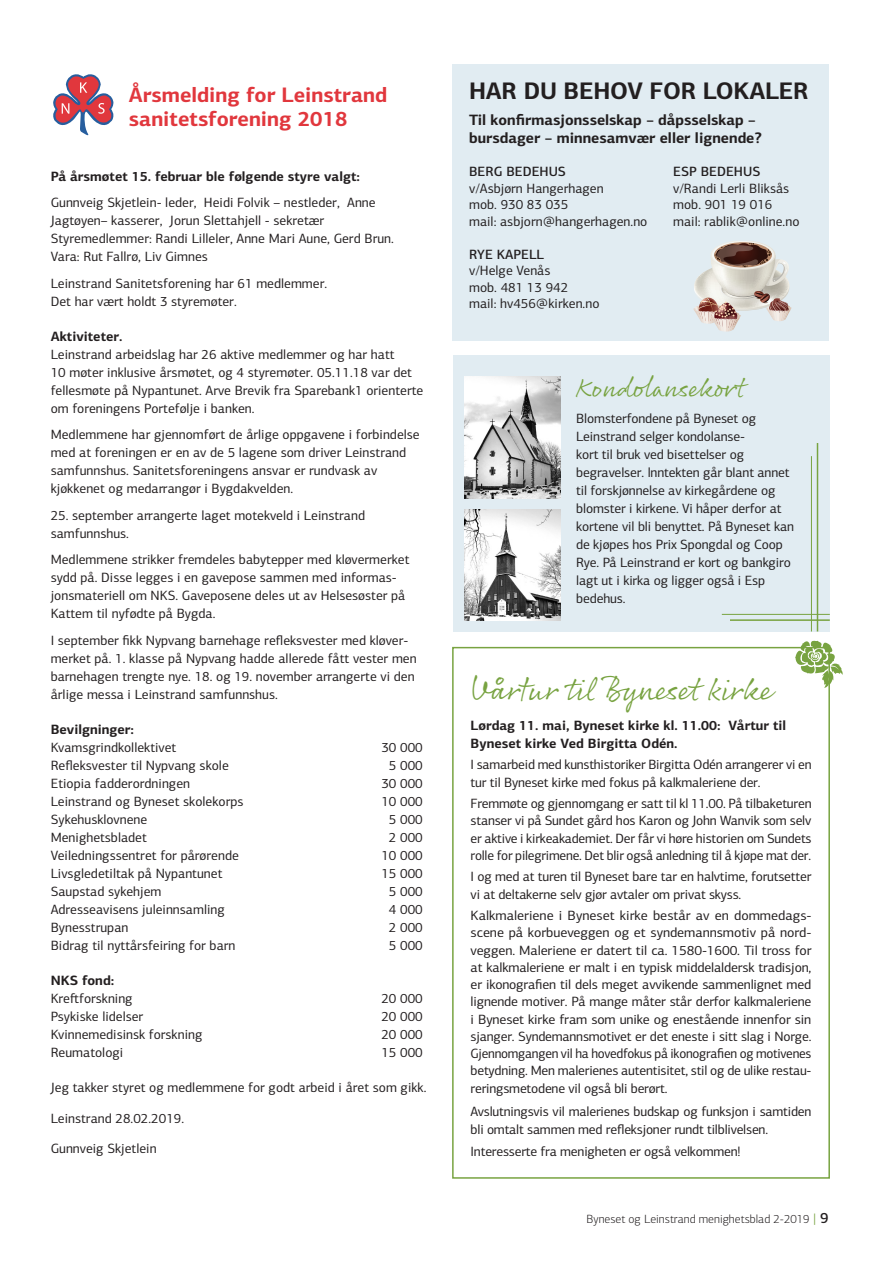
<style>
.page{position:relative;width:893px;height:1263px;background:#fff}
.page>*{position:absolute;margin:0;border:0;box-sizing:border-box;transform-origin:0 0}
.t1{font:31.5px "Rollerscript Smooth";letter-spacing:.01em;color:#78a341}
.t2{font:27px "Rollerscript Smooth";color:#78a341}
.t3{font:700 24px "PF Centro Sans Pro";letter-spacing:-.01em;color:#231f20}
.t4{font:700 21px/24px "PF Centro Sans Pro";color:#e1373d}
.t5{font:700 15px/18px "PF Centro Sans Pro";color:#231f20}
.t6{font:13.5px/18px "PF Centro Sans Pro";color:#231f20}
.t7{font:700 13.5px/18px "PF Centro Sans Pro";color:#231f20}
.t8{font:500 13.5px "PF Centro Sans Pro";color:#231f20}
.t9{font:300 12px "PF Centro Sans Pro";color:#231f20}
.s1{font-weight:400;font-size:13.5px;color:#78a341}
.s2{font-weight:500;font-size:15px}
</style>
<div class="page">
<div style="left:453px;top:355px;width:376px;height:276px;background:#e1ecf2"></div>
<img style="left:465px;top:376px;width:95px;height:123px">
<img style="left:465px;top:509px;width:95px;height:112px">
<svg style="left:53px;top:74px;width:61px;height:61px"></svg>
<div style="left:452px;top:64px;width:376px;height:276px;background:#e1ecf2"></div>
<svg style="left:693px;top:241px;width:99px;height:91px;background:#c7beba"></svg>
<hr style="left:722px;top:614px;width:108px;height:1px;background:#78a341">
<hr style="left:817px;top:443px;width:1px;height:188px;background:#78a341">
<hr style="left:811px;top:456px;width:1px;height:175px;background:#78a341">
<hr style="left:730px;top:619px;width:100px;height:2px;background:#78a341">
<svg style="left:452px;top:646px;width:378px;height:533px"></svg>
<svg style="left:795px;top:640px;width:48px;height:48px"></svg>
<h3 class="t4" style="left:129px;top:83px;width:260px">Årsmelding for Leinstrand sanitetsforening 2018</h3>
<p class="t7" style="left:51px;top:167px;width:311px">På årsmøtet 15. februar ble følgende styre valgt:</p>
<p class="t6" style="left:51px;top:194px;width:345px">Gunnveig Skjetlein- leder, Heidi Folvik – nestleder, Anne Jagtøyen– kasserer, Jorun Slettahjell - sekretær Styremedlemmer: Randi Lilleler, Anne Mari Aune, Gerd Brun.<br>Vara: Rut Fallrø, Liv Gimnes</p>
<p class="t6" style="left:51px;top:274px;width:278px">Leinstrand Sanitetsforening har 61 medlemmer.<br>Det har vært holdt 3 styremøter.</p>
<p class="t7" style="left:51px;top:327px;width:73px">Aktiviteter.</p>
<p class="t6" style="left:51px;top:345px;width:374px">Leinstrand arbeidslag har 26 aktive medlemmer og har hatt<br>10 møter inklusive årsmøtet, og 4 styremøter. 05.11.18 var det fellesmøte på Nypantunet. Arve Brevik fra Sparebank1 orienterte om foreningens Portefølje i banken.</p>
<p class="t6" style="left:51px;top:426px;width:370px">Medlemmene har gjennomført de årlige oppgavene i forbindelse med at foreningen er en av de 5 lagene som driver Leinstrand samfunnshus. Sanitetsforeningens ansvar er rundvask av kjøkkenet og medarrangør i Bygdakvelden.</p>
<p class="t6" style="left:51px;top:506px;width:316px">25. september arrangerte laget motekveld i Leinstrand samfunnshus.</p>
<p class="t6" style="left:51px;top:551px;width:360px">Medlemmene strikker fremdeles babytepper med kløvermerket sydd på. Disse legges i en gavepose sammen med informas&shy;jonsmateriell om NKS. Gaveposene deles ut av Helsesøster på Kattem til nyfødte på Bygda.</p>
<p class="t6" style="left:51px;top:631px;width:367px">I september fikk Nypvang barnehage refleksvester med kløver&shy;merket på. 1. klasse på Nypvang hadde allerede fått vester men barnehagen trengte nye. 18. og 19. november arrangerte vi den årlige messa i Leinstrand samfunnshus.</p>
<p class="t7" style="left:51px;top:720px;width:85px">Bevilgninger:</p>
<p class="t6" style="left:51px;top:738px;width:127px">Kvamsgrindkollektivet</p>
<p class="t6" style="left:381px;top:738px;width:43px">30 000</p>
<p class="t6" style="left:51px;top:756px;width:180px">Refleksvester til Nypvang skole</p>
<p class="t6" style="left:389px;top:756px;width:35px">5 000</p>
<p class="t6" style="left:51px;top:774px;width:141px">Etiopia fadderordningen</p>
<p class="t6" style="left:381px;top:774px;width:43px">30 000</p>
<p class="t6" style="left:51px;top:792px;width:194px">Leinstrand og Byneset skolekorps</p>
<p class="t6" style="left:381px;top:792px;width:43px">10 000</p>
<p class="t6" style="left:51px;top:810px;width:98px">Sykehusklovnene</p>
<p class="t6" style="left:389px;top:810px;width:35px">5 000</p>
<p class="t6" style="left:51px;top:828px;width:98px">Menighetsbladet</p>
<p class="t6" style="left:389px;top:828px;width:35px">2 000</p>
<p class="t6" style="left:51px;top:846px;width:190px">Veiledningssentret for pårørende</p>
<p class="t6" style="left:381px;top:846px;width:43px">10 000</p>
<p class="t6" style="left:51px;top:864px;width:173px">Livsgledetiltak på Nypantunet</p>
<p class="t6" style="left:381px;top:864px;width:43px">15 000</p>
<p class="t6" style="left:51px;top:882px;width:112px">Saupstad sykehjem</p>
<p class="t6" style="left:389px;top:882px;width:35px">5 000</p>
<p class="t6" style="left:51px;top:900px;width:176px">Adresseavisens juleinnsamling</p>
<p class="t6" style="left:389px;top:900px;width:35px">4 000</p>
<p class="t6" style="left:51px;top:918px;width:79px">Bynesstrupan</p>
<p class="t6" style="left:389px;top:918px;width:35px">2 000</p>
<p class="t6" style="left:51px;top:936px;width:186px">Bidrag til nyttårsfeiring for barn</p>
<p class="t6" style="left:389px;top:936px;width:35px">5 000</p>
<p class="t7" style="left:51px;top:971px;width:65px">NKS fond:</p>
<p class="t6" style="left:51px;top:989px;width:83px">Kreftforskning</p>
<p class="t6" style="left:381px;top:989px;width:43px">20 000</p>
<p class="t6" style="left:51px;top:1007px;width:94px">Psykiske lidelser</p>
<p class="t6" style="left:381px;top:1007px;width:43px">20 000</p>
<p class="t6" style="left:51px;top:1025px;width:153px">Kvinnemedisinsk forskning</p>
<p class="t6" style="left:381px;top:1025px;width:43px">20 000</p>
<p class="t6" style="left:51px;top:1043px;width:74px">Reumatologi</p>
<p class="t6" style="left:381px;top:1043px;width:43px">15 000</p>
<p class="t6" style="left:51px;top:1078px;width:377px">Jeg takker styret og medlemmene for godt arbeid i året som gikk.</p>
<p class="t6" style="left:51px;top:1109px;width:135px">Leinstrand 28.02.2019.</p>
<p class="t6" style="left:51px;top:1140px;width:107px">Gunnveig Skjetlein</p>
<h3 class="t3" style="left:469px;top:75px;width:341px">HAR DU BEHOV FOR LOKALER</h3>
<p class="t5" style="left:469px;top:111px;width:294px">Til konfirmasjonsselskap – dåpsselskap – bursdager – minnesamvær eller lignende?</p>
<p class="t8" style="left:469px;top:163px;width:98px">BERG BEDEHUS</p>
<p class="t8" style="left:673px;top:163px;width:89px">ESP BEDEHUS</p>
<p class="t6" style="left:469px;top:179px;width:136px">v/Asbjørn Hangerhagen</p>
<p class="t6" style="left:673px;top:179px;width:117px">v/Randi Lerli Bliksås</p>
<p class="t6" style="left:469px;top:196px;width:101px">mob. 930 83 035</p>
<p class="t6" style="left:673px;top:196px;width:101px">mob. 901 19 016</p>
<p class="t6" style="left:469px;top:212px;width:180px">mail: asbjorn@hangerhagen.no</p>
<p class="t6" style="left:673px;top:212px;width:128px">mail: rablik@online.no</p>
<p class="t8" style="left:469px;top:246px;width:76px">RYE KAPELL</p>
<p class="t6" style="left:469px;top:262px;width:132px;line-height:16.5px">v/Helge Venås<br>mob. 481 13 942<br>mail: hv456@kirken.no</p>
<h2 class="t2" style="left:576px;top:371px;width:169px">Kondolansekort</h2>
<p class="t6" style="left:576px;top:409px;width:219px">Blomsterfondene på Byneset og Leinstrand selger kondolanse--<br>kort til bruk ved bisettelser og begravelser. lnntekten går blant annet til forskjønnelse av kirkegårdene og blomster i kirkene. Vi håper derfor at kortene vil bli benyttet. På Byneset kan de kjøpes hos Prix Spongdal og Coop Rye. På Leinstrand er kort og bankgiro lagt ut i kirka og ligger også i Esp bedehus.</p>
<h1 class="t1" style="left:471px;top:670px;width:304px">Vårtur til Byneset kirke</h1>
<p class="t7" style="left:471px;top:716px;width:317px">Lørdag 11. mai, Byneset kirke kl. 11.00: Vårtur til<br>Byneset kirke Ved Birgitta Odén.</p>
<p class="t6" style="left:471px;top:756px;width:343px;line-height:17.2px">I samarbeid med kunsthistoriker Birgitta Odén arrangerer vi en tur til Byneset kirke med fokus på kalkmaleriene der.</p>
<p class="t6" style="left:471px;top:795px;width:342px;line-height:17.2px;text-align:justify">Fremmøte og gjennomgang er satt til kl 11.00. På tilbaketuren stanser vi på Sundet gård hos Karon og John Wanvik som selv er aktive i kirkeakademiet. Der får vi høre historien om Sundets rolle for pilegrimene. Det blir også anledning til å kjøpe mat der.</p>
<p class="t6" style="left:471px;top:868px;width:342px;line-height:17.2px">I og med at turen til Byneset bare tar en halvtime, forutsetter vi at deltakerne selv gjør avtaler om privat skyss.</p>
<p class="t6" style="left:471px;top:907px;width:342px;line-height:17.4px;text-align:justify">Kalkmaleriene i Byneset kirke består av en dommedags&shy;scene på korbueveggen og et syndemannsmotiv på nord&shy;veggen. Maleriene er datert til ca. 1580-1600. Til tross for at kalkmaleriene er malt i en typisk middelaldersk tradisjon, er ikonografien til dels meget avvikende sammenlignet med lignende motiver. På mange måter står derfor kalkmaleriene i Byneset kirke fram som unike og enestående innenfor sin sjanger. Syndemannsmotivet er det eneste i sitt slag i Norge.<br>Gjennomgangen vil ha hovedfokus på ikonografien og motivenes betydning. Men malerienes autentisitet, stil og de ulike restau&shy;reringsmetodene vil også bli berørt.</p>
<p class="t6" style="left:471px;top:1102px;width:342px">Avslutningsvis vil malerienes budskap og funksjon i samtiden bli omtalt sammen med refleksjoner rundt tilblivelsen.</p>
<p class="t6" style="left:471px;top:1142px;width:271px">Interesserte fra menigheten er også velkommen!</p>
<p class="t9" style="left:586px;top:1212px;width:244px">Byneset og Leinstrand menighetsblad 2-2019 <span class="s1">|</span> <span class="s2">9</span></p>
</div>
